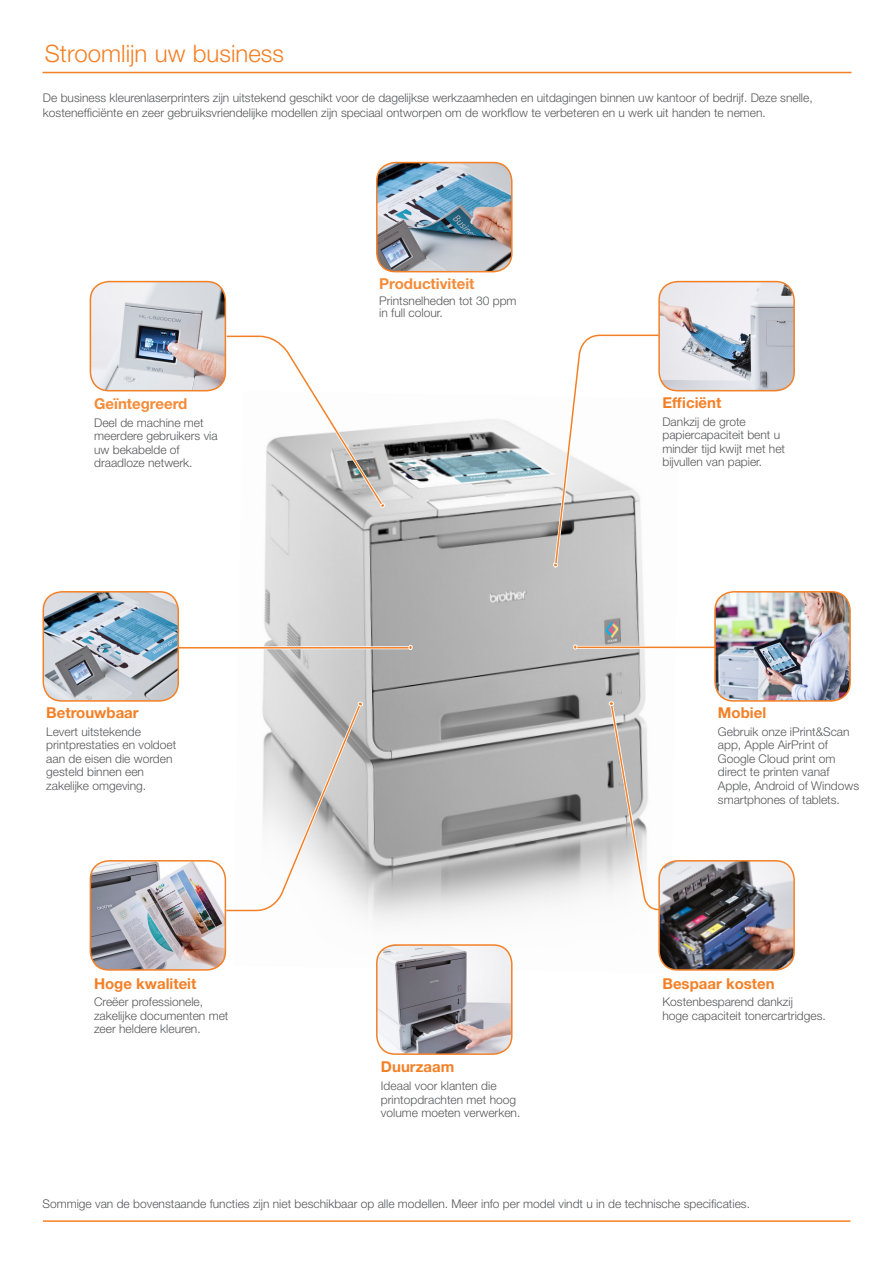
<style>
.page{position:relative;width:893px;height:1263px;background:#fff}
.page>*{position:absolute;margin:0;border:0;box-sizing:border-box;transform-origin:0 0}
.t1{font:300 24px "Helvetica Neue LT Pro";color:#f48026}
.t2{font:700 15px "Helvetica Neue LT Pro";color:#f48026}
.t3{font:700 15px "Helvetica Neue LT Pro";color:#f58b37}
.t4{font:300 12px/13.5px "Helvetica Neue LT Pro";color:#57585a}
</style>
<div class="page">
<hr style="left:43px;top:72px;width:808px;height:1px;background:#f48026">
<hr style="left:43px;top:1220px;width:807px;height:2px;background:#f48026">
<img style="left:262px;top:391px;width:418px;height:567px">
<img style="left:661px;top:282px;width:133px;height:109px">
<div style="left:658px;top:281px;width:137px;height:110px;border:2px solid #f48026;border-radius:19px"></div>
<img style="left:377px;top:945px;width:135px;height:109px">
<div style="left:376px;top:944px;width:137px;height:111px;border:2px solid #f48026;border-radius:19px"></div>
<img style="left:90px;top:861px;width:135px;height:109px">
<div style="left:90px;top:860px;width:136px;height:111px;border:2px solid #f48026;border-radius:19px"></div>
<svg style="left:225px;top:700px;width:139px;height:212px"></svg>
<svg style="left:608px;top:701px;width:67px;height:214px"></svg>
<svg style="left:552px;top:334px;width:108px;height:235px"></svg>
<img style="left:659px;top:861px;width:133px;height:107px">
<div style="left:658px;top:860px;width:137px;height:111px;border:2px solid #f48026;border-radius:19px"></div>
<img style="left:90px;top:282px;width:135px;height:109px">
<div style="left:90px;top:281px;width:136px;height:110px;border:2px solid #f48026;border-radius:19px"></div>
<svg style="left:225px;top:334px;width:161px;height:174px"></svg>
<hr style="left:163px;top:646px;width:246px;height:3px;background:#fff">
<hr style="left:163px;top:647px;width:246px;height:1px;background:#f48026">
<svg style="left:408px;top:645px;width:5px;height:5px"></svg>
<hr style="left:576px;top:646px;width:246px;height:3px;background:#fff">
<hr style="left:576px;top:647px;width:246px;height:1px;background:#f48026">
<svg style="left:573px;top:644px;width:4px;height:5px"></svg>
<img style="left:717px;top:592px;width:131px;height:107px">
<div style="left:714px;top:591px;width:137px;height:111px;border:2px solid #f48026;border-radius:19px"></div>
<img style="left:377px;top:163px;width:134px;height:109px">
<div style="left:376px;top:162px;width:137px;height:110px;border:2px solid #f48026;border-radius:19px"></div>
<img style="left:43px;top:592px;width:135px;height:109px">
<div style="left:43px;top:591px;width:136px;height:111px;border:2px solid #f48026;border-radius:19px"></div>
<p class="t1" style="left:45px;top:39px;width:241px">Stroomlijn uw business</p>
<p class="t4" style="left:43px;top:90px;width:771px;line-height:15px">De business kleurenlaserprinters zijn uitstekend geschikt voor de dagelijkse werkzaamheden en uitdagingen binnen uw kantoor of bedrijf. Deze snelle, kostenefficiënte en zeer gebruiksvriendelijke modellen zijn speciaal ontworpen om de workflow te verbeteren en u werk uit handen te nemen.</p>
<p class="t3" style="left:94px;top:394px;width:95px">Geïntegreerd</p>
<p class="t4" style="left:94px;top:416px;width:125px">Deel de machine met meerdere gebruikers via uw bekabelde of draadloze netwerk.</p>
<p class="t2" style="left:46px;top:703px;width:94px">Betrouwbaar</p>
<p class="t4" style="left:46px;top:725px;width:132px">Levert uitstekende printprestaties en voldoet aan de eisen die worden gesteld binnen een zakelijke omgeving.</p>
<p class="t2" style="left:94px;top:974px;width:104px">Hoge kwaliteit</p>
<p class="t4" style="left:94px;top:995px;width:136px">Creëer professionele, zakelijke documenten met zeer heldere kleuren.</p>
<p class="t3" style="left:379px;top:274px;width:97px">Productiviteit</p>
<p class="t4" style="left:379px;top:294px;width:139px;line-height:12px">Printsnelheden tot 30 ppm in full colour.</p>
<p class="t2" style="left:381px;top:1058px;width:75px">Duurzaam</p>
<p class="t4" style="left:381px;top:1079px;width:141px">Ideaal voor klanten die printopdrachten met hoog volume moeten verwerken.</p>
<p class="t2" style="left:662px;top:393px;width:60px">Efficiënt</p>
<p class="t4" style="left:662px;top:415px;width:124px">Dankzij de grote papiercapaciteit bent u minder tijd kwijt met het bijvullen van papier.</p>
<p class="t2" style="left:718px;top:703px;width:50px">Mobiel</p>
<p class="t4" style="left:718px;top:725px;width:143px">Gebruik onze iPrint&amp;Scan app, Apple AirPrint of<br>Google Cloud print om direct te printen vanaf<br>Apple, Android of Windows smartphones of tablets.</p>
<p class="t2" style="left:662px;top:974px;width:114px">Bespaar kosten</p>
<p class="t4" style="left:662px;top:995px;width:165px">Kostenbesparend dankzij<br>hoge capaciteit tonercartridges.</p>
<p class="t4" style="left:43px;top:1197px;width:709px">Sommige van de bovenstaande functies zijn niet beschikbaar op alle modellen. Meer info per model vindt u in de technische specificaties.</p>
</div>
